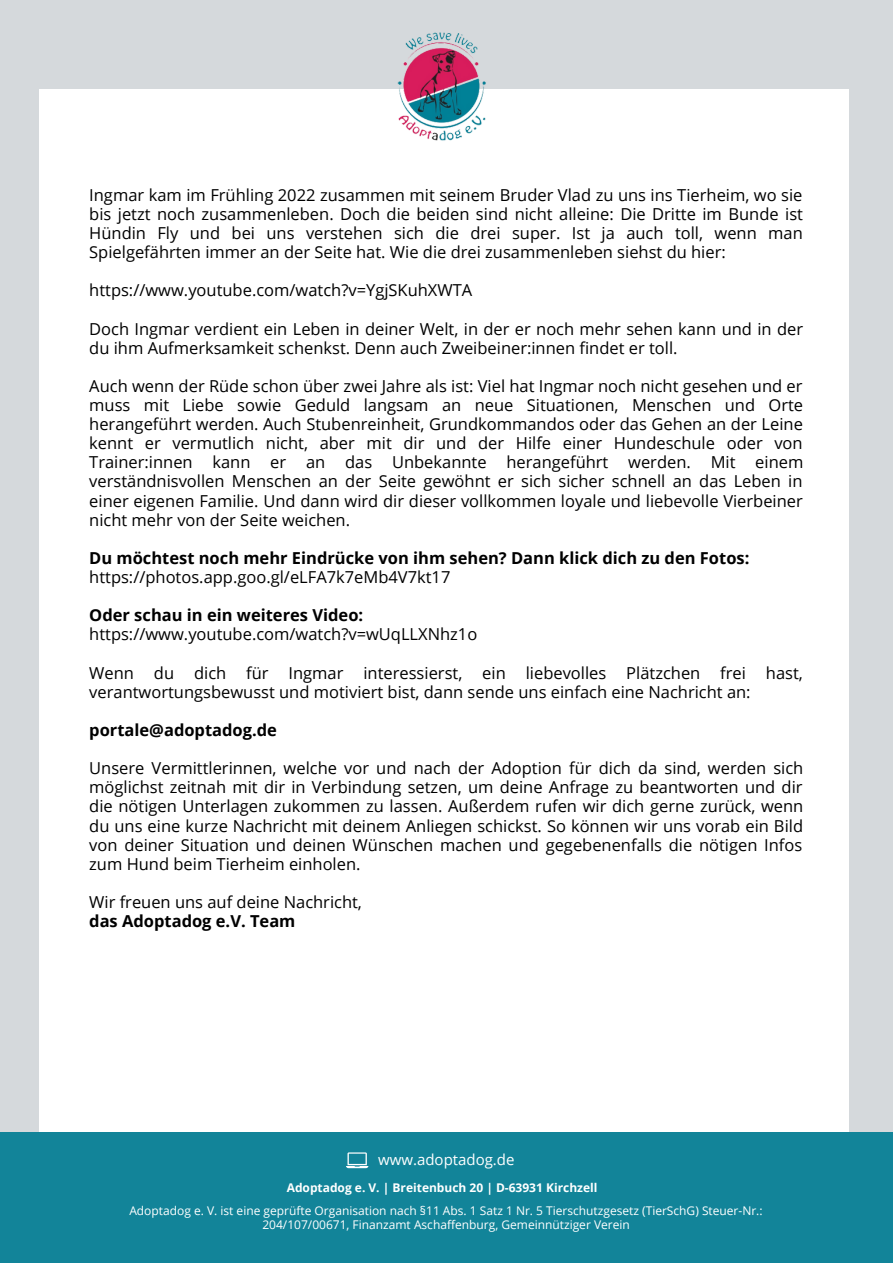
<style>
.page{position:relative;width:893px;height:1264px;background:#fff}
.page>*{position:absolute;margin:0;border:0;box-sizing:border-box;transform-origin:0 0}
.t1{font:16.5px/19px "Open Sans";color:#000;text-align:justify}
.t2{font:700 16.5px "Open Sans";color:#000}
.t3{font:15px "Open Sans";color:#fff}
.t4{font:12px/14px "Open Sans";color:#fff;text-align:center}
.t5{font:700 12px "Open Sans";color:#fff}
</style>
<div class="page">
<div style="left:0;top:0;width:892px;height:1262px;background:#d5d9dc"></div>
<div style="left:39px;top:89px;width:809px;height:1173px;background:#fff"></div>
<img style="left:397px;top:32px;width:89px;height:109px">
<div style="left:0;top:1131px;width:892px;height:131px;background:#128499"></div>
<svg style="left:346px;top:1152px;width:22px;height:16px"></svg>
<p class="t1" style="left:89px;top:185px;width:715px">Ingmar kam im Frühling 2022 zusammen mit seinem Bruder Vlad zu uns ins Tierheim, wo sie bis jetzt noch zusammenleben. Doch die beiden sind nicht alleine: Die Dritte im Bunde ist Hündin Fly und bei uns verstehen sich die drei super. Ist ja auch toll, wenn man Spielgefährten immer an der Seite hat. Wie die drei zusammenleben siehst du hier:</p>
<p class="t1" style="left:89px;top:280px;width:384px">https://www.youtube.com/watch?v=YgjSKuhXWTA</p>
<p class="t1" style="left:89px;top:318px;width:715px">Doch Ingmar verdient ein Leben in deiner Welt, in der er noch mehr sehen kann und in der du ihm Aufmerksamkeit schenkst. Denn auch Zweibeiner:innen findet er toll.</p>
<p class="t1" style="left:89px;top:376px;width:715px">Auch wenn der Rüde schon über zwei Jahre als ist: Viel hat Ingmar noch nicht gesehen und er muss mit Liebe sowie Geduld langsam an neue Situationen, Menschen und Orte herangeführt werden. Auch Stubenreinheit, Grundkommandos oder das Gehen an der Leine kennt er vermutlich nicht, aber mit dir und der Hilfe einer Hundeschule oder von Trainer:innen kann er an das Unbekannte herangeführt werden. Mit einem verständnisvollen Menschen an der Seite gewöhnt er sich sicher schnell an das Leben in einer eigenen Familie. Und dann wird dir dieser vollkommen loyale und liebevolle Vierbeiner nicht mehr von der Seite weichen.</p>
<p class="t2" style="left:89px;top:546px;width:661px">Du möchtest noch mehr Eindrücke von ihm sehen? Dann klick dich zu den Fotos:</p>
<p class="t1" style="left:89px;top:567px;width:362px">https://photos.app.goo.gl/eLFA7k7eMb4V7kt17</p>
<p class="t2" style="left:89px;top:603px;width:275px">Oder schau in ein weiteres Video:</p>
<p class="t1" style="left:89px;top:624px;width:389px">https://www.youtube.com/watch?v=wUqLLXNhz1o</p>
<p class="t1" style="left:89px;top:662px;width:715px">Wenn du dich für Ingmar interessierst, ein liebevolles Plätzchen frei hast, verantwortungsbewusst und motiviert bist, dann sende uns einfach eine Nachricht an:</p>
<p class="t2" style="left:89px;top:718px;width:189px">portale@adoptadog.de</p>
<p class="t1" style="left:89px;top:758px;width:715px">Unsere Vermittlerinnen, welche vor und nach der Adoption für dich da sind, werden sich möglichst zeitnah mit dir in Verbindung setzen, um deine Anfrage zu beantworten und dir die nötigen Unterlagen zukommen zu lassen. Außerdem rufen wir dich gerne zurück, wenn du uns eine kurze Nachricht mit deinem Anliegen schickst. So können wir uns vorab ein Bild von deiner Situation und deinen Wünschen machen und gegebenenfalls die nötigen Infos zum Hund beim Tierheim einholen.</p>
<p class="t1" style="left:89px;top:892px;width:274px">Wir freuen uns auf deine Nachricht,</p>
<p class="t2" style="left:89px;top:909px;width:208px">das Adoptadog e.V. Team</p>
<p class="t3" style="left:378px;top:1149px;width:138px">www.adoptadog.de</p>
<p class="t5" style="left:287px;top:1179px;width:312px">Adoptadog e. V. | Breitenbuch 20 | D-63931 Kirchzell</p>
<p class="t4" style="left:129px;top:1202px;width:634px">Adoptadog e. V. ist eine geprüfte Organisation nach §11 Abs. 1 Satz 1 Nr. 5 Tierschutzgesetz (TierSchG) Steuer-Nr.:<br>204/107/00671, Finanzamt Aschaffenburg, Gemeinnütziger Verein</p>
</div>
